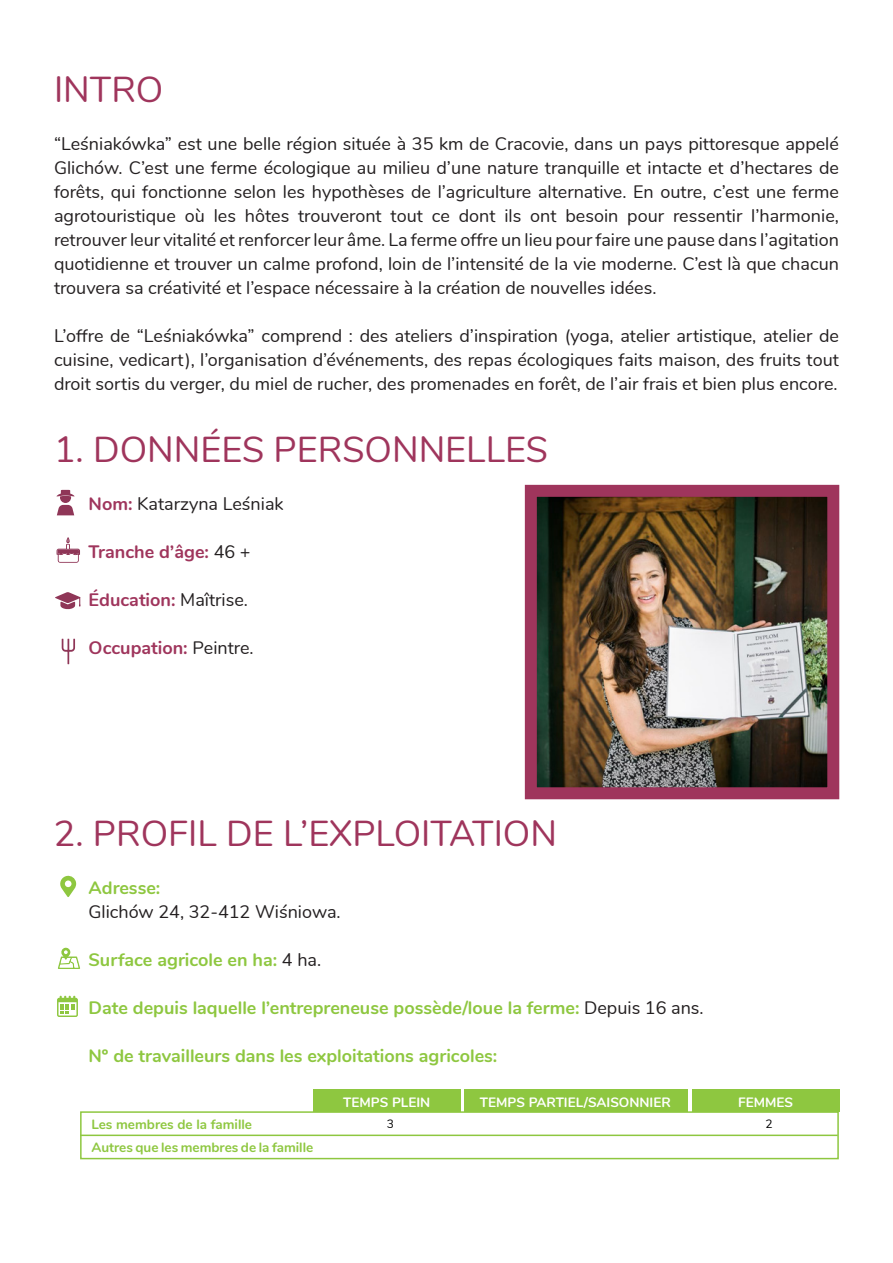
<style>
.page{position:relative;width:893px;height:1263px;background:#fff}
.page>*{position:absolute;margin:0;border:0;box-sizing:border-box;transform-origin:0 0}
.t1{font:36px "Nunito";color:#9f355c}
.t2{font:18px/24px "Nunito";color:#231f20;text-align:justify}
.t3{font:700 18px "Nunito";color:#8ec740}
.t4{font:700 18px "Nunito";color:#9f355c}
.t5{font:700 13.5px "Nunito";color:#8ec740}
.t6{font:700 13.5px "Nunito";color:#fff}
.t7{font:12px "Nunito";color:#000}
.s1{font-weight:700;color:#9f355c}
.s2{font-weight:400;color:#231f20}
</style>
<div class="page">
<img style="left:538px;top:498px;width:288px;height:288px">
<div style="left:525px;top:485px;width:314px;height:314px;border:12px solid #9f355c"></div>
<svg style="left:57px;top:490px;width:18px;height:25px"></svg>
<svg style="left:57px;top:537px;width:23px;height:26px"></svg>
<svg style="left:55px;top:592px;width:26px;height:17px"></svg>
<svg style="left:62px;top:639px;width:13px;height:25px"></svg>
<div style="left:313px;top:1089px;width:147px;height:23px;background:#8ec740"></div>
<div style="left:692px;top:1089px;width:147px;height:23px;background:#8ec740"></div>
<div style="left:464px;top:1089px;width:224px;height:23px;background:#8ec740"></div>
<div style="left:80px;top:1111px;width:759px;height:48px;border:2px solid #8ec740"></div>
<hr style="left:80px;top:1134px;width:758px;height:2px;background:#8ec740">
<svg style="left:60px;top:875px;width:16px;height:22px"></svg>
<svg style="left:58px;top:947px;width:22px;height:22px"></svg>
<svg style="left:57px;top:995px;width:21px;height:22px"></svg>
<p class="t1" style="left:54px;top:63px;width:111px">INTRO</p>
<p class="t2" style="left:54px;top:131px;width:786px">“Leśniakówka” est une belle région située à 35 km de Cracovie, dans un pays pittoresque appelé Glichów. C’est une ferme écologique au milieu d’une nature tranquille et intacte et d’hectares de forêts, qui fonctionne selon les hypothèses de l’agriculture alternative. En outre, c’est une ferme agrotouristique où les hôtes trouveront tout ce dont ils ont besoin pour ressentir l’harmonie, retrouver leur vitalité et renforcer leur âme. La ferme offre un lieu pour faire une pause dans l’agitation quotidienne et trouver un calme profond, loin de l’intensité de la vie moderne. C’est là que chacun trouvera sa créativité et l’espace nécessaire à la création de nouvelles idées.</p>
<p class="t2" style="left:54px;top:323px;width:786px">L’offre de “Leśniakówka” comprend : des ateliers d’inspiration (yoga, atelier artistique, atelier de cuisine, vedicart), l’organisation d’événements, des repas écologiques faits maison, des fruits tout droit sortis du verger, du miel de rucher, des promenades en forêt, de l’air frais et bien plus encore.</p>
<p class="t1" style="left:54px;top:423px;width:495px">1. DONNÉES PERSONNELLES</p>
<p class="t2" style="left:89px;top:491px;width:196px"><span class="s1">Nom:</span> Katarzyna Leśniak</p>
<p class="t4" style="left:89px;top:538px;width:164px">Tranche d’âge: <span class="s2">46 +</span></p>
<p class="t4" style="left:89px;top:586px;width:161px">Éducation: <span class="s2">Maîtrise.</span></p>
<p class="t4" style="left:89px;top:634px;width:167px">Occupation: <span class="s2">Peintre.</span></p>
<p class="t1" style="left:54px;top:807px;width:505px">2. PROFIL DE L’EXPLOITATION</p>
<p class="t3" style="left:88px;top:874px;width:73px">Adresse:</p>
<p class="t2" style="left:88px;top:899px;width:254px">Glichów 24, 32-412 Wiśniowa.</p>
<p class="t3" style="left:88px;top:946px;width:234px">Surface agricole en ha: <span class="s2">4 ha.</span></p>
<p class="t3" style="left:88px;top:994px;width:617px">Date depuis laquelle l’entrepreneuse possède/loue la ferme: <span class="s2">Depuis 16 ans.</span></p>
<p class="t3" style="left:88px;top:1042px;width:410px">Nº de travailleurs dans les exploitations agricoles:</p>
<p class="t6" style="left:343px;top:1092px;width:88px">TEMPS PLEIN</p>
<p class="t6" style="left:480px;top:1092px;width:192px">TEMPS PARTIEL/SAISONNIER</p>
<p class="t6" style="left:738px;top:1092px;width:56px">FEMMES</p>
<p class="t5" style="left:91px;top:1114px;width:162px">Les membres de la famille</p>
<p class="t7" style="left:387px;top:1115px;width:9px">3</p>
<p class="t7" style="left:765px;top:1115px;width:9px">2</p>
<p class="t5" style="left:91px;top:1137px;width:223px">Autres que les membres de la famille</p>
</div>
